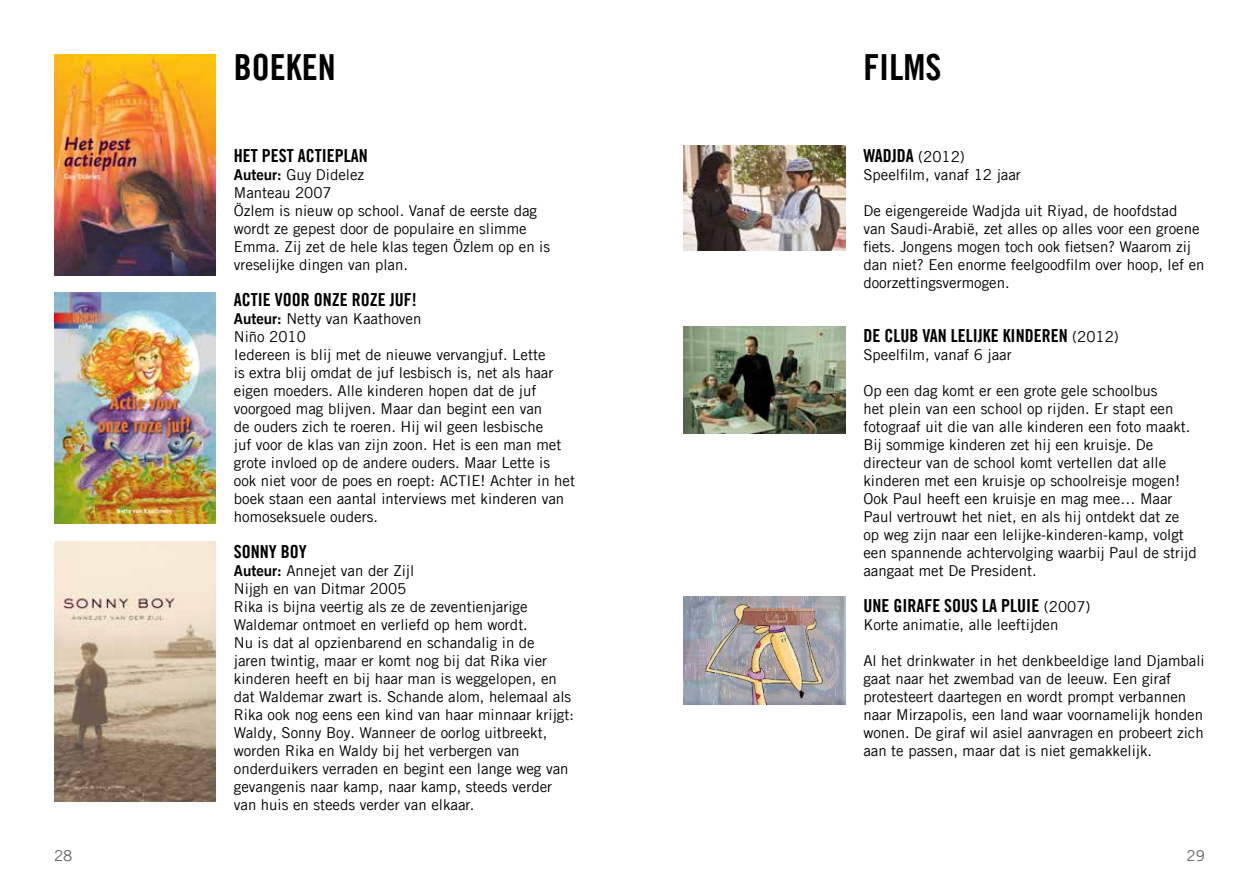
<style>
.page{position:relative;width:1259px;height:893px;background:#fff}
.page>*{position:absolute;margin:0;border:0;box-sizing:border-box;transform-origin:0 0}
.t1{font:36px "Amnesty Trade Gothic Bd Cn 20";color:#000}
.t2{font:18px "Amnesty Trade Gothic Bd Cn 20";color:#000}
.t3{font:15px/18px "Amnesty Trade Gothic";color:#000}
.t4{font:15px "Amnesty Trade Gothic";color:#646363}
.s1{font-family:"Amnesty Trade Gothic Bd 2"}
.s2{font-family:"Amnesty Trade Gothic";font-size:15px}
</style>
<div class="page">
<img style="left:54px;top:541px;width:162px;height:260px">
<img style="left:54px;top:293px;width:162px;height:231px">
<img style="left:54px;top:54px;width:162px;height:221px">
<img style="left:683px;top:326px;width:162px;height:108px">
<img style="left:683px;top:145px;width:162px;height:106px">
<img style="left:683px;top:597px;width:162px;height:108px">
<h1 class="t1" style="left:234px;top:45px;width:103px">BOEKEN</h1>
<p class="t2" style="left:234px;top:145px;width:135px">HET PEST ACTIEPLAN</p>
<p class="t3" style="left:234px;top:165px;width:318px"><span class="s1">Auteur:</span> Guy Didelez<br>Manteau 2007<br>Özlem is nieuw op school. Vanaf de eerste dag wordt ze gepest door de populaire en slimme<br>Emma. Zij zet de hele klas tegen Özlem op en is vreselijke dingen van plan.</p>
<p class="t2" style="left:234px;top:289px;width:184px">ACTIE VOOR ONZE ROZE JUF!</p>
<p class="t3" style="left:234px;top:309px;width:343px"><span class="s1">Auteur:</span> Netty van Kaathoven<br>Niño 2010<br>Iedereen is blij met de nieuwe vervangjuf. Lette<br>is extra blij omdat de juf lesbisch is, net als haar eigen moeders. Alle kinderen hopen dat de juf voorgoed mag blijven. Maar dan begint een van<br>de ouders zich te roeren. Hij wil geen lesbische<br>juf voor de klas van zijn zoon. Het is een man met grote invloed op de andere ouders. Maar Lette is ook niet voor de poes en roept: ACTIE! Achter in het boek staan een aantal interviews met kinderen van homoseksuele ouders.</p>
<p class="t2" style="left:234px;top:541px;width:74px">SONNY BOY</p>
<p class="t3" style="left:234px;top:561px;width:341px"><span class="s1">Auteur:</span> Annejet van der Zijl<br>Nijgh en van Ditmar 2005<br>Rika is bijna veertig als ze de zeventienjarige Waldemar ontmoet en verliefd op hem wordt.<br>Nu is dat al opzienbarend en schandalig in de<br>jaren twintig, maar er komt nog bij dat Rika vier kinderen heeft en bij haar man is weggelopen, en dat Waldemar zwart is. Schande alom, helemaal als Rika ook nog eens een kind van haar minnaar krijgt:<br>Waldy, Sonny Boy. Wanneer de oorlog uitbreekt, worden Rika en Waldy bij het verbergen van onderduikers verraden en begint een lange weg van gevangenis naar kamp, naar kamp, steeds verder van huis en steeds verder van elkaar.</p>
<h1 class="t1" style="left:863px;top:45px;width:79px">FILMS</h1>
<p class="t2" style="left:863px;top:145px;width:103px">WADJDA <span class="s2">(2012)</span></p>
<p class="t3" style="left:863px;top:165px;width:159px">Speelfilm, vanaf 12 jaar</p>
<p class="t3" style="left:863px;top:201px;width:343px">De eigengereide Wadjda uit Riyad, de hoofdstad<br>van Saudi-Arabië, zet alles op alles voor een groene fiets. Jongens mogen toch ook fietsen? Waarom zij dan niet? Een enorme feelgoodfilm over hoop, lef en doorzettingsvermogen.</p>
<p class="t2" style="left:863px;top:325px;width:257px">DE CLUB VAN LELIJKE KINDEREN <span class="s2">(2012)</span></p>
<p class="t3" style="left:863px;top:345px;width:150px">Speelfilm, vanaf 6 jaar</p>
<p class="t3" style="left:863px;top:381px;width:335px">Op een dag komt er een grote gele schoolbus<br>het plein van een school op rijden. Er stapt een fotograaf uit die van alle kinderen een foto maakt.<br>Bij sommige kinderen zet hij een kruisje. De directeur van de school komt vertellen dat alle kinderen met een kruisje op schoolreisje mogen!<br>Ook Paul heeft een kruisje en mag mee… Maar Paul vertrouwt het niet, en als hij ontdekt dat ze op weg zijn naar een lelijke-kinderen-kamp, volgt een spannende achtervolging waarbij Paul de strijd aangaat met De President.</p>
<p class="t2" style="left:863px;top:595px;width:229px">UNE GIRAFE SOUS LA PLUIE <span class="s2">(2007)</span></p>
<p class="t3" style="left:863px;top:615px;width:196px">Korte animatie, alle leeftijden</p>
<p class="t3" style="left:863px;top:651px;width:343px">Al het drinkwater in het denkbeeldige land Djambali gaat naar het zwembad van de leeuw. Een giraf protesteert daartegen en wordt prompt verbannen naar Mirzapolis, een land waar voornamelijk honden wonen. De giraf wil asiel aanvragen en probeert zich aan te passen, maar dat is niet gemakkelijk.</p>
<p class="t4" style="left:54px;top:846px;width:20px">28</p>
<p class="t4" style="left:1186px;top:846px;width:20px">29</p>
</div>
